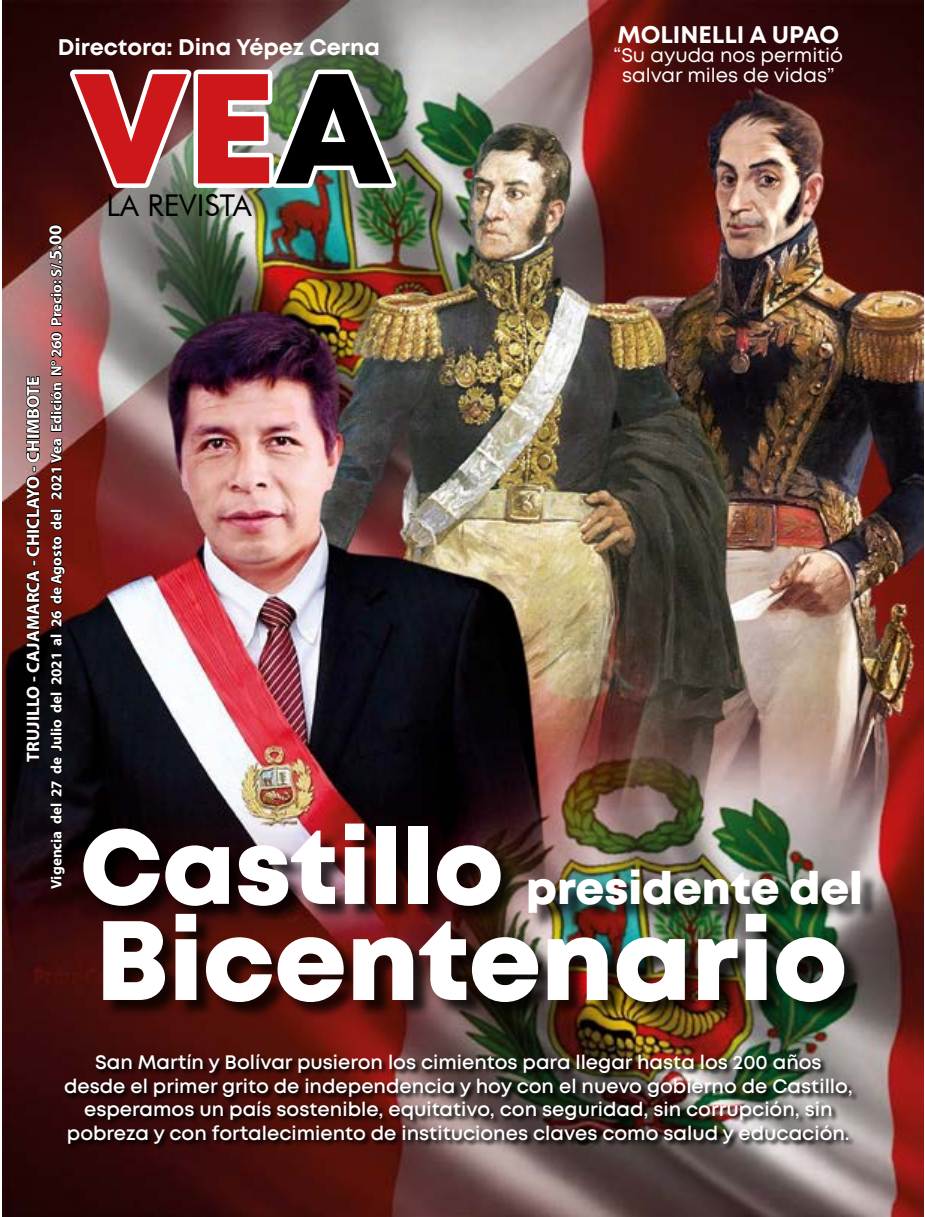
<style>
.page{position:relative;width:925px;height:1217px;background:#fff}
.page>*{position:absolute;margin:0;border:0;box-sizing:border-box;transform-origin:0 0}
.t1{font:800 156px "Mont";color:#cd171a}
.t2{font:800 112.5px "Mont";color:#fff}
.t3{font:800 105px "Mont";color:#fff}
.t4{font:800 45px "Mont";color:#fff}
.t5{font:30px "Futura BT";color:#000}
.t6{font:700 24px "Mont";color:#fff}
.t7{font:700 22.5px "Mont";color:#fff}
.t8{font:600 19.5px/23.4px "Mont";color:#fff;text-align:center}
.t9{font:19.5px/19.5px "Mont";color:#fff;text-align:center}
.t10{font:700 18px "Myriad Pro";color:#fff}
.t11{font:700 15.15px "Myriad Pro";color:#fff}
.s1{color:#000}
.s2{font-size:18.15px}
</style>
<div class="page">
<img style="left:2px;top:0;width:922px;height:1216px">
<img style="left:61px;top:65px;width:343px;height:130px">
<svg style="left:49px;top:806px;width:17px;height:84px"></svg>
<div style="left:50px;top:803px;width:12px;height:4px;border:2px solid #000"></div>
<svg style="left:49px;top:694px;width:14px;height:104px"></svg>
<div style="left:50px;top:691px;width:12px;height:4px;border:2px solid #000"></div>
<svg style="left:50px;top:652px;width:13px;height:34px"></svg>
<svg style="left:52px;top:636px;width:11px;height:10px"></svg>
<div style="left:50px;top:633px;width:12px;height:4px;border:2px solid #000"></div>
<svg style="left:49px;top:509px;width:17px;height:119px;background:#440c07"></svg>
<svg style="left:48px;top:224px;width:16px;height:277px;background:#5e3534"></svg>
<svg style="left:25px;top:375px;width:16px;height:387px;background:#341816"></svg>
<img style="left:64px;top:1054px;width:794px;height:96px">
<div style="left:86px;top:825px;width:792px;height:195px;background:#000;opacity:.75"></div>
<p class="t10" style="left:23px;top:761px;width:387px;rotate:-90deg">TRUJILLO - CAJAMARCA - CHICLAYO - CHIMBOTE</p>
<p class="t7" style="left:58px;top:32px;width:323px">Directora: Dina Yépez Cerna</p>
<h1 class="t1" style="left:74px;top:27px;width:319px">VE<span class="s1">A</span></h1>
<h3 class="t5" style="left:106px;top:187px;width:147px">LA REVISTA</h3>
<p class="t6" style="left:617px;top:19px;width:223px">MOLINELLI A UPAO</p>
<p class="t9" style="left:613px;top:46px;width:231px">“Su ayuda nos permitió salvar miles de vidas”</p>
<p class="t11" style="left:48px;top:888px;width:665px;rotate:-90deg">Vigencia del 27 de Julio del 2021 al 26 de Agosto del 2021 Vea Edición N° 260 Precio: S/.<span class="s2">5.00</span></p>
<h3 class="t3" style="left:80px;top:798px;width:425px">Castillo</h3>
<h3 class="t4" style="left:526px;top:858px;width:338px">presidente del</h3>
<h2 class="t2" style="left:96px;top:886px;width:753px">Bicentenario</h2>
<p class="t8" style="left:64px;top:1050px;width:790px">San Martín y Bolívar pusieron los cimientos para llegar hasta los 200 años desde el primer grito de independencia y hoy con el nuevo gobierno de Castillo, esperamos un país sostenible, equitativo, con seguridad, sin corrupción, sin pobreza y con fortalecimiento de instituciones claves como salud y educación.</p>
</div>
